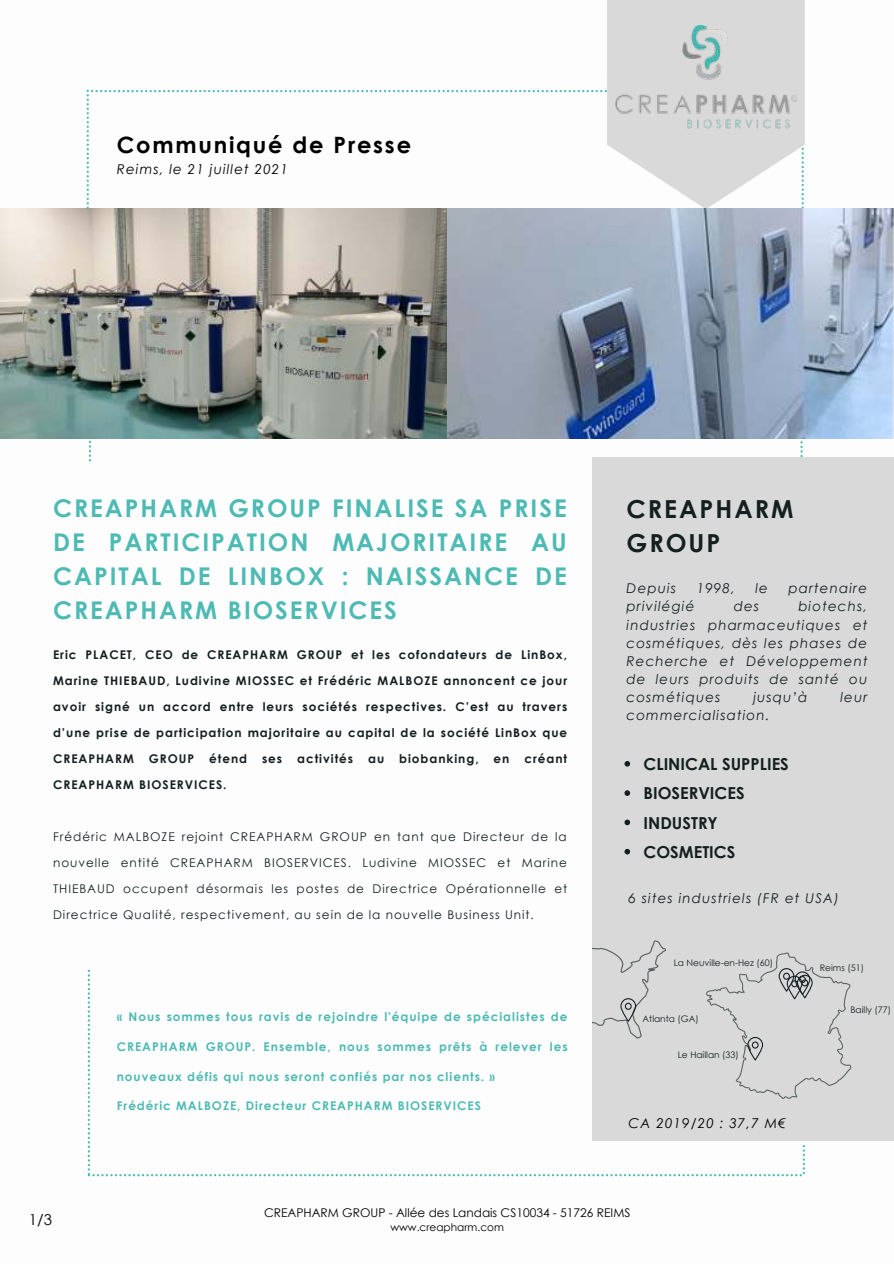
<style>
.page{position:relative;width:894px;height:1264px;background:#fff}
.page>*{position:absolute;margin:0;border:0;box-sizing:border-box;transform-origin:0 0}
.t1{font:700 24.9px/33.8px "Century Gothic";letter-spacing:.08em;color:#141f20}
.t2{font:700 24.45px/33.8px "Century Gothic";letter-spacing:.08em;color:#4dbab4;text-align:justify}
.t3{font:700 22.5px "Century Gothic";letter-spacing:.08em;color:#000}
.t4{font:700 16.5px/29.2px "Century Gothic";color:#141f20}
.t5{font:15px "Century Gothic";color:#000}
.t6{font:italic 13.5px/18px "Century Gothic";letter-spacing:.08em;color:#141f20;text-align:justify}
.t7{font:italic 13.5px "Century Gothic";letter-spacing:.08em;color:#000}
.t8{font:700 12px/26px "Century Gothic";letter-spacing:.08em;color:#141f20;text-align:justify}
.t9{font:12px/26px "Century Gothic";letter-spacing:.08em;color:#141f20;text-align:justify}
.t10{font:700 12px "Century Gothic";letter-spacing:.08em;color:#4dbab4}
.t11{font:12px "Century Gothic";color:#000}
.t12{font:10.5px "Century Gothic";color:#000}
.t13{font:9px "Century Gothic";color:#141f20}
</style>
<div class="page">
<div style="left:592px;top:457px;width:301px;height:683px;background:#d9d9d9"></div>
<img style="left:0;top:209px;width:893px;height:230px">
<svg style="left:87px;top:0;width:717px;height:209px"></svg>
<svg style="left:800px;top:441px;width:2px;height:16px"></svg>
<svg style="left:89px;top:441px;width:2px;height:20px"></svg>
<img style="left:615px;top:26px;width:181px;height:105px">
<svg style="left:624px;top:761px;width:6px;height:5px"></svg>
<svg style="left:624px;top:790px;width:6px;height:6px"></svg>
<svg style="left:624px;top:819px;width:6px;height:6px"></svg>
<svg style="left:624px;top:848px;width:6px;height:6px"></svg>
<svg style="left:88px;top:940px;width:763px;height:236px"></svg>
<h3 class="t3" style="left:117px;top:128px;width:296px">Communiqué de Presse</h3>
<p class="t7" style="left:117px;top:159px;width:173px">Reims, le 21 juillet 2021</p>
<h2 class="t2" style="left:53px;top:490px;width:515px">CREAPHARM GROUP FINALISE SA PRISE DE PARTICIPATION MAJORITAIRE AU CAPITAL DE LINBOX : NAISSANCE DE CREAPHARM BIOSERVICES</h2>
<h1 class="t1" style="left:626px;top:491px;width:168px">CREAPHARM<br>GROUP</h1>
<p class="t6" style="left:626px;top:579px;width:51px">Depuis</p>
<p class="t6" style="left:696px;top:579px;width:40px">1998,</p>
<p class="t6" style="left:755px;top:579px;width:14px">le</p>
<p class="t6" style="left:788px;top:579px;width:80px">partenaire</p>
<p class="t6" style="left:626px;top:597px;width:69px">privilégié</p>
<p class="t6" style="left:733px;top:597px;width:27px">des</p>
<p class="t6" style="left:626px;top:597px;width:242px;text-indent:172px">biotechs, industries pharmaceutiques et cosmétiques, dès les phases de Recherche et Développement de leurs produits de santé ou cosmétiques</p>
<p class="t8" style="left:53px;top:641px;width:515px">Eric PLACET, CEO de CREAPHARM GROUP et les cofondateurs de LinBox, Marine THIEBAUD, Ludivine MIOSSEC et Frédéric MALBOZE annoncent ce jour avoir signé un accord entre leurs sociétés respectives. C’est au travers d’une prise de participation majoritaire au capital de la société LinBox que CREAPHARM GROUP étend ses activités au biobanking, en créant CREAPHARM BIOSERVICES.</p>
<p class="t6" style="left:753px;top:687px;width:56px">jusqu’à</p>
<p class="t6" style="left:840px;top:687px;width:29px">leur</p>
<p class="t6" style="left:626px;top:705px;width:144px">commercialisation.</p>
<h3 class="t4" style="left:643px;top:748px;width:147px">CLINICAL SUPPLIES<br>BIOSERVICES<br>INDUSTRY<br>COSMETICS</h3>
<p class="t9" style="left:53px;top:823px;width:515px">Frédéric MALBOZE rejoint CREAPHARM GROUP en tant que Directeur de la nouvelle entité CREAPHARM BIOSERVICES. Ludivine MIOSSEC et Marine THIEBAUD occupent désormais les postes de Directrice Opérationnelle et Directrice Qualité, respectivement, au sein de la nouvelle Business Unit.</p>
<p class="t6" style="left:628px;top:888px;width:212px">6 sites industriels (FR et USA)</p>
<p class="t5" style="left:29px;top:1208px;width:25px">1/3</p>
<p class="t10" style="left:117px;top:1007px;width:452px">« Nous sommes tous ravis de rejoindre l'équipe de spécialistes de</p>
<p class="t10" style="left:117px;top:1037px;width:452px">CREAPHARM GROUP. Ensemble, nous sommes prêts à relever les</p>
<p class="t10" style="left:117px;top:1067px;width:380px">nouveaux défis qui nous seront confiés par nos clients. »</p>
<p class="t10" style="left:117px;top:1096px;width:365px">Frédéric MALBOZE, Directeur CREAPHARM BIOSERVICES</p>
<p class="t13" style="left:673px;top:956px;width:101px">La Neuville-en-Hez (60)</p>
<p class="t13" style="left:642px;top:1012px;width:58px">Atlanta (GA)</p>
<p class="t13" style="left:677px;top:1048px;width:62px">Le Haillan (33)</p>
<p class="t7" style="left:628px;top:1113px;width:159px">CA 2019/20 : 37,7 M€</p>
<p class="t11" style="left:264px;top:1204px;width:368px">CREAPHARM GROUP - Allée des Landais CS10034 - 51726 REIMS</p>
<p class="t12" style="left:390px;top:1219px;width:115px">www.creapharm.com</p>
<p class="t13" style="left:819px;top:961px;width:46px">Reims (51)</p>
<p class="t13" style="left:850px;top:1003px;width:42px">Bailly (77)</p>
</div>
